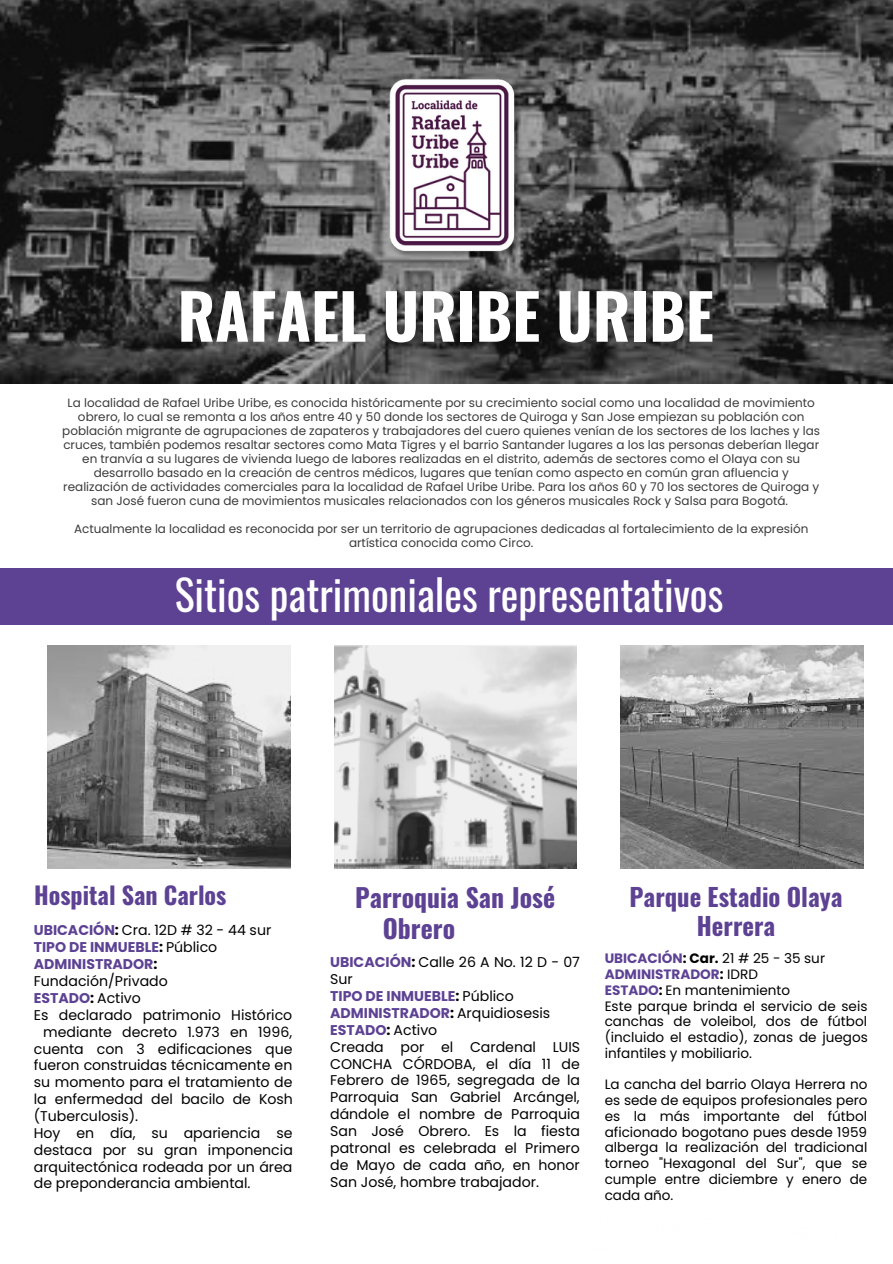
<style>
.page{position:relative;width:893px;height:1264px;background:#fff}
.page>*{position:absolute;margin:0;border:0;box-sizing:border-box;transform-origin:0 0}
.t1{font:700 62.4px "Oswald";color:#fff}
.t2{font:42px "Oswald";color:#fff}
.t3{font:700 25.65px/30.9px "Oswald";color:#5d4294}
.t4{font:700 24.6px/29.5px "Oswald";color:#5d4294;text-align:center}
.t5{font:700 24px "Oswald";color:#5d4294}
.t6{font:14.1px/16.8px "Poppins";color:#000}
.t7{font:700 14.1px "Poppins";color:#5d4294}
.t8{font:13.5px/15.8px "Poppins";color:#000}
.t9{font:12px/14px "Poppins";color:#3b3b3b;text-align:center}
.s1{font-weight:700;color:#5d4294}
.s2{font-weight:700}
.s3{color:#000}
.s4{font-weight:400;color:#000}
</style>
<div class="page">
<img style="left:620px;top:645px;width:243px;height:224px">
<img style="left:334px;top:645px;width:242px;height:224px">
<img style="left:48px;top:645px;width:242px;height:224px">
<div style="left:0;top:568px;width:892px;height:56px;background:#5d4294"></div>
<img style="left:0;top:0;width:892px;height:384px">
<img style="left:386px;top:75px;width:138px;height:187px">
<h1 class="t1" style="left:177px;top:267px;width:537px">RAFAEL URIBE URIBE</h1>
<p class="t9" style="left:62px;top:395px;width:759px">La localidad de Rafael Uribe Uribe, es conocida históricamente por su crecimiento social como una localidad de movimiento obrero, lo cual se remonta a los años entre 40 y 50 donde los sectores de Quiroga y San Jose empiezan su población con población migrante de agrupaciones de zapateros y trabajadores del cuero quienes venían de los sectores de los laches y las cruces, también podemos resaltar sectores como Mata Tigres y el barrio Santander lugares a los las personas deberían llegar en tranvía a su lugares de vivienda luego de labores realizadas en el distrito, además de sectores como el Olaya con su desarrollo basado en la creación de centros médicos, lugares que tenían como aspecto en común gran afluencia y realización de actividades comerciales para la localidad de Rafael Uribe Uribe. Para los años 60 y 70 los sectores de Quiroga y san José fueron cuna de movimientos musicales relacionados con los géneros musicales Rock y Salsa para Bogotá.</p>
<p class="t9" style="left:74px;top:521px;width:735px">Actualmente la localidad es reconocida por ser un territorio de agrupaciones dedicadas al fortalecimiento de la expresión artística conocida como Circo.</p>
<h2 class="t2" style="left:175px;top:562px;width:550px">Sitios patrimoniales representativos</h2>
<h3 class="t5" style="left:34px;top:876px;width:194px">Hospital San Carlos</h3>
<p class="t6" style="left:34px;top:922px;width:239px"><span class="s1">UBICACIÓN</span><span class="s2">:</span> Cra. 12D # 32 - 44 sur</p>
<p class="t7" style="left:34px;top:937px;width:185px">TIPO DE INMUEBLE<span class="s3">:</span> <span class="s4">Público</span></p>
<p class="t7" style="left:34px;top:954px;width:125px">ADMINISTRADOR<span class="s3">:</span></p>
<p class="t6" style="left:34px;top:972px;width:135px">Fundación/Privado</p>
<p class="t7" style="left:34px;top:988px;width:108px">ESTADO<span class="s3">:</span> <span class="s4">Activo</span></p>
<p class="t6" style="left:34px;top:1006px;width:260px">Es declarado patrimonio Histórico</p>
<p class="t6" style="left:43px;top:1023px;width:250px">mediante decreto 1.973 en 1996,</p>
<p class="t6" style="left:34px;top:1040px;width:260px">cuenta con 3 edificaciones que</p>
<p class="t6" style="left:34px;top:1057px;width:260px">fueron construidas técnicamente en</p>
<p class="t6" style="left:34px;top:1073px;width:260px">su momento para el tratamiento de</p>
<p class="t6" style="left:34px;top:1090px;width:260px">la enfermedad del bacilo de Kosh</p>
<p class="t6" style="left:34px;top:1107px;width:106px">(Tuberculosis).</p>
<p class="t6" style="left:34px;top:1124px;width:260px">Hoy en día, su apariencia se</p>
<p class="t6" style="left:34px;top:1141px;width:260px">destaca por su gran imponencia</p>
<p class="t6" style="left:34px;top:1158px;width:260px">arquitectónica rodeada por un área</p>
<p class="t6" style="left:34px;top:1175px;width:218px">de preponderancia ambiental.</p>
<h3 class="t3" style="left:383px;top:880px;width:174px;text-indent:-28px">Parroquia San José<br>Obrero</h3>
<p class="t6" style="left:330px;top:954px;width:251px"><span class="s1">UBICACIÓN</span><span class="s2">:</span> Calle 26 A No. 12 D - 07<br>Sur<br><span class="s1">TIPO DE INMUEBLE</span><span class="s2">:</span> Público<br><span class="s1">ADMINISTRADOR</span><span class="s2">:</span> Arquidiosesis<br><span class="s1">ESTADO</span><span class="s2">:</span> Activo<br>Creada por el Cardenal LUIS<br>CONCHA CÓRDOBA, el día 11 de<br>Febrero de 1965, segregada de la<br>Parroquia San Gabriel Arcángel, dándole el nombre de Parroquia<br>San José Obrero. Es la fiesta patronal es celebrada el Primero de Mayo de cada año, en honor<br>San José, hombre trabajador.</p>
<h3 class="t4" style="left:629px;top:880px;width:214px">Parque Estadio Olaya<br>Herrera</h3>
<p class="t8" style="left:604px;top:950px;width:264px"><span class="s1">UBICACIÓN</span><span class="s2">: Car.</span> 21 # 25 - 35 sur<br><span class="s1">ADMINISTRADOR</span><span class="s2">:</span> IDRD<br><span class="s1">ESTADO</span><span class="s2">:</span> En mantenimiento<br>Este parque brinda el servicio de seis canchas de voleibol, dos de fútbol (incluido el estadio), zonas de juegos infantiles y mobiliario.</p>
<p class="t8" style="left:604px;top:1076px;width:264px;text-align:justify">La cancha del barrio Olaya Herrera no es sede de equipos profesionales pero es la más importante del fútbol aficionado bogotano pues desde 1959 alberga la realización del tradicional torneo "Hexagonal del Sur", que se cumple entre diciembre y enero de cada año.</p>
</div>
